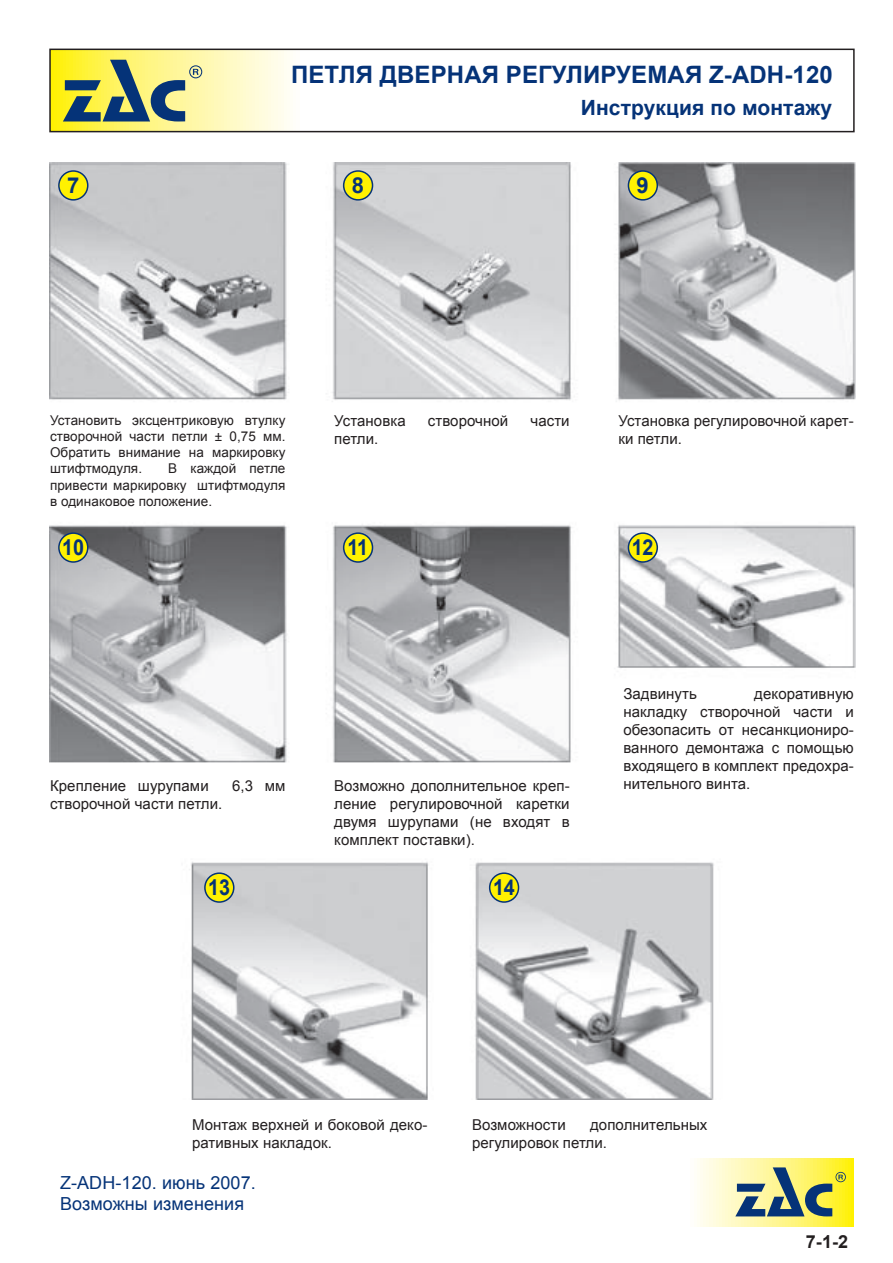
<style>
.page{position:relative;width:893px;height:1263px;background:#fff}
.page>*{position:absolute;margin:0;border:0;box-sizing:border-box;transform-origin:0 0}
.t1{font:700 24px "Arial";letter-spacing:.005em;color:#053378}
.t2{font:700 22.05px "Arial";letter-spacing:-.01em;color:#053378;scale:.9 1}
.t3{font:700 22.05px "Arial";letter-spacing:-.01em;color:#053378}
.t4{font:700 21px "Arial";letter-spacing:.005em;color:#053378}
.t5{font:18px/21.6px "Arial";letter-spacing:.005em;color:#053378}
.t6{font:700 18px "Arial";color:#231f20}
.t7{font:15px/18px "Arial";letter-spacing:.005em;color:#231f20}
.t8{font:13.5px/16.2px "Arial";letter-spacing:.005em;color:#231f20;text-align:justify}
</style>
<div class="page">
<img style="left:50px;top:162px;width:805px;height:938px">
<svg style="left:697px;top:1158px;width:157px;height:69px;background:#fdf69e"></svg>
<svg style="left:52px;top:52px;width:238px;height:77px;background:#fdf7a9"></svg>
<div style="left:49px;top:49px;width:806px;height:83px;border:2px solid #231f20"></div>
<svg style="left:63px;top:60px;width:139px;height:61px;background:#a2ad72"></svg>
<svg style="left:735px;top:1167px;width:111px;height:49px;background:#a4ae75"></svg>
<div style="left:59px;top:171px;width:29px;height:29px;background:#fff101;border-radius:50%"></div>
<div style="left:58px;top:170px;width:30px;height:31px;border:2px solid #053378;border-radius:50%"></div>
<div style="left:344px;top:171px;width:28px;height:29px;background:#fff101;border-radius:50%"></div>
<div style="left:343px;top:170px;width:30px;height:31px;border:2px solid #053378;border-radius:50%"></div>
<div style="left:628px;top:171px;width:29px;height:29px;background:#fff101;border-radius:50%"></div>
<div style="left:628px;top:170px;width:30px;height:31px;border:2px solid #053378;border-radius:50%"></div>
<div style="left:59px;top:533px;width:29px;height:29px;background:#fff101;border-radius:50%"></div>
<div style="left:58px;top:532px;width:30px;height:31px;border:2px solid #053378;border-radius:50%"></div>
<div style="left:344px;top:533px;width:28px;height:29px;background:#fff101;border-radius:50%"></div>
<div style="left:343px;top:532px;width:30px;height:31px;border:2px solid #053378;border-radius:50%"></div>
<div style="left:628px;top:533px;width:29px;height:29px;background:#fff101;border-radius:50%"></div>
<div style="left:628px;top:532px;width:30px;height:31px;border:2px solid #053378;border-radius:50%"></div>
<div style="left:205px;top:873px;width:29px;height:29px;background:#fff101;border-radius:50%"></div>
<div style="left:204px;top:872px;width:30px;height:31px;border:2px solid #053378;border-radius:50%"></div>
<div style="left:490px;top:873px;width:28px;height:29px;background:#fff101;border-radius:50%"></div>
<div style="left:489px;top:872px;width:30px;height:31px;border:2px solid #053378;border-radius:50%"></div>
<p class="t1" style="left:291px;top:59px;width:543px">ПЕТЛЯ ДВЕРНАЯ РЕГУЛИРУЕМАЯ Z-ADH-120</p>
<p class="t4" style="left:581px;top:94px;width:253px">Инструкция по монтажу</p>
<p class="t3" style="left:67px;top:171px;width:14px">7</p>
<p class="t3" style="left:352px;top:171px;width:14px">8</p>
<p class="t3" style="left:637px;top:171px;width:14px">9</p>
<p class="t8" style="left:50px;top:412px;width:237px">Установить эксцентриковую втулку створочной части петли ± 0,75 мм.<br>Обратить внимание на маркировку штифтмодуля.</p>
<p class="t8" style="left:50px;top:461px;width:237px;text-indent:118px">В каждой петле привести маркировку штифтмодуля в одинаковое положение.</p>
<p class="t7" style="left:334px;top:412px;width:73px">Установка</p>
<p class="t7" style="left:428px;top:412px;width:82px">створочной</p>
<p class="t7" style="left:530px;top:412px;width:41px">части</p>
<p class="t7" style="left:334px;top:430px;width:46px">петли.</p>
<p class="t7" style="left:618px;top:412px;width:237px">Установка регулировочной карет&shy;ки петли.</p>
<p class="t2" style="left:62px;top:533px;width:26px">10</p>
<p class="t2" style="left:348px;top:533px;width:25px">11</p>
<p class="t2" style="left:632px;top:533px;width:26px">12</p>
<p class="t7" style="left:50px;top:777px;width:160px">Крепление шурупами</p>
<p class="t7" style="left:232px;top:777px;width:55px">6,3 мм</p>
<p class="t7" style="left:50px;top:795px;width:174px">створочной части петли.</p>
<p class="t7" style="left:334px;top:777px;width:237px;text-align:justify">Возможно дополнительное креп&shy;ление регулировочной каретки двумя шурупами (не входят в комплект поставки).</p>
<p class="t2" style="left:208px;top:873px;width:26px">13</p>
<p class="t2" style="left:493px;top:873px;width:26px">14</p>
<p class="t7" style="left:623px;top:685px;width:75px">Задвинуть</p>
<p class="t7" style="left:623px;top:685px;width:232px;text-align:justify;text-indent:131px">декоративную накладку створочной части и обезопасить от несанкциониро&shy;ванного демонтажа с помощью входящего в комплект предохра&shy;нительного винта.</p>
<p class="t7" style="left:192px;top:1116px;width:237px">Монтаж верхней и боковой деко&shy;ративных накладок.</p>
<p class="t7" style="left:472px;top:1116px;width:95px">Возможности</p>
<p class="t7" style="left:472px;top:1116px;width:237px;text-indent:118px">дополнительных регулировок петли.</p>
<p class="t5" style="left:60px;top:1172px;width:197px">Z-ADH-120. июнь 2007.<br>Возможны изменения</p>
<p class="t6" style="left:806px;top:1230px;width:44px">7-1-2</p>
</div>
